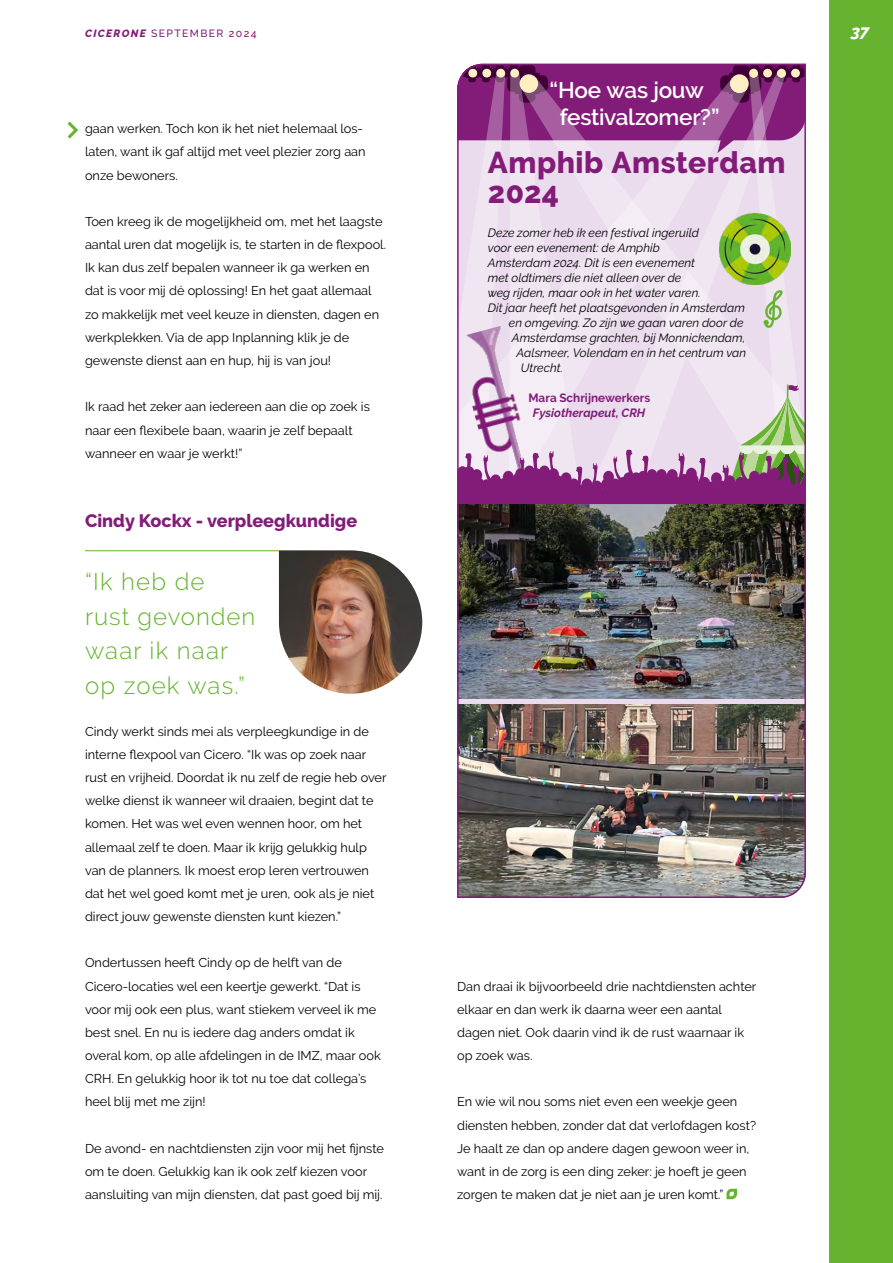
<style>
.page{position:relative;width:893px;height:1263px;background:#fff}
.page>*{position:absolute;margin:0;border:0;box-sizing:border-box;transform-origin:0 0}
.t1{font:800 30px/30px "Raleway";letter-spacing:.015em;color:#831b78}
.t2{font:300 24px/34.5px "Raleway";letter-spacing:.05em;color:#65b32e}
.t3{font:600 22.5px/27px "Raleway";letter-spacing:-.015em;color:#fff}
.t4{font:800 18px "Raleway";color:#831b78}
.t5{font:italic 800 16.5px "Raleway";color:#fff}
.t6{font:12.75px/23.1px "Raleway";color:#000}
.t7{font:italic 12px "Raleway";letter-spacing:.005em;color:#000}
.t8{font:700 12px "Raleway";color:#831b78}
.t9{font:italic 700 12px "Raleway";letter-spacing:.005em;color:#831b78}
.t10{font:500 10.5px "Raleway";letter-spacing:.13em;color:#831b78}
.s1{font-weight:800;font-style:italic}
</style>
<div class="page">
<div style="left:829px;top:0;width:64px;height:1263px;background:#65b32e"></div>
<svg style="left:67px;top:121px;width:11px;height:18px"></svg>
<img style="left:457px;top:715px;width:349px;height:183px">
<img style="left:457px;top:63px;width:349px;height:652px">
<svg style="left:726px;top:1188px;width:11px;height:12px"></svg>
<hr style="left:85px;top:550px;width:194px;height:1px;background:#65b32e">
<img style="left:279px;top:550px;width:143px;height:144px">
<p class="t10" style="left:85px;top:27px;width:173px"><span class="s1">CICERONE</span> SEPTEMBER 2024</p>
<p class="t5" style="left:851px;top:21px;width:20px">37</p>
<p class="t6" style="left:85px;top:117px;width:282px">gaan werken. Toch kon ik het niet helemaal los&shy;laten, want ik gaf altijd met veel plezier zorg aan onze bewoners.</p>
<p class="t6" style="left:85px;top:210px;width:303px">Toen kreeg ik de mogelijkheid om, met het laagste aantal uren dat mogelijk is, te starten in de flexpool.<br>Ik kan dus zelf bepalen wanneer ik ga werken en dat is voor mij dé oplossing! En het gaat allemaal zo makkelijk met veel keuze in diensten, dagen en werkplekken. Via de app Inplanning klik je de gewenste dienst aan en hup, hij is van jou!</p>
<p class="t6" style="left:85px;top:395px;width:286px">Ik raad het zeker aan iedereen aan die op zoek is naar een flexibele baan, waarin je zelf bepaalt wanneer en waar je werkt!”</p>
<h3 class="t4" style="left:85px;top:511px;width:274px">Cindy Kockx - verpleegkundige</h3>
<h2 class="t2" style="left:85px;top:564px;width:172px">“Ik heb de<br>rust gevonden waar ik naar op zoek was.”</h2>
<p class="t6" style="left:85px;top:720px;width:303px">Cindy werkt sinds mei als verpleegkundige in de interne flexpool van Cicero. “Ik was op zoek naar rust en vrijheid. Doordat ik nu zelf de regie heb over welke dienst ik wanneer wil draaien, begint dat te komen. Het was wel even wennen hoor, om het allemaal zelf te doen. Maar ik krijg gelukkig hulp van de planners. Ik moest erop leren vertrouwen dat het wel goed komt met je uren, ook als je niet direct jouw gewenste diensten kunt kiezen.”</p>
<p class="t6" style="left:85px;top:951px;width:297px">Ondertussen heeft Cindy op de helft van de Cicero-locaties wel een keertje gewerkt. “Dat is voor mij ook een plus, want stiekem verveel ik me best snel. En nu is iedere dag anders omdat ik overal kom, op alle afdelingen in de IMZ, maar ook CRH. En gelukkig hoor ik tot nu toe dat collega’s heel blij met me zijn!</p>
<p class="t6" style="left:85px;top:1137px;width:300px">De avond- en nachtdiensten zijn voor mij het fijnste om te doen. Gelukkig kan ik ook zelf kiezen voor aansluiting van mijn diensten, dat past goed bij mij.</p>
<h3 class="t3" style="left:560px;top:76px;width:161px;text-indent:-10px">“Hoe was jouw festivalzomer?”</h3>
<h1 class="t1" style="left:488px;top:148px;width:299px">Amphib Amsterdam<br>2024</h1>
<p class="t7" style="left:488px;top:225px;width:212px">Deze zomer heb ik een festival ingeruild</p>
<p class="t7" style="left:488px;top:240px;width:174px">voor een evenement: de Amphib</p>
<p class="t7" style="left:488px;top:255px;width:209px">Amsterdam 2024. Dit is een evenement</p>
<p class="t7" style="left:488px;top:270px;width:195px">met oldtimers die niet alleen over de</p>
<p class="t7" style="left:488px;top:285px;width:214px">weg rijden, maar ook in het water varen.</p>
<p class="t7" style="left:488px;top:300px;width:259px">Dit jaar heeft het plaatsgevonden in Amsterdam</p>
<p class="t7" style="left:509px;top:315px;width:236px">en omgeving. Zo zijn we gaan varen door de</p>
<p class="t7" style="left:512px;top:330px;width:235px">Amsterdamse grachten, bij Monnickendam,</p>
<p class="t7" style="left:516px;top:345px;width:231px">Aalsmeer, Volendam en in het centrum van</p>
<p class="t7" style="left:521px;top:360px;width:44px">Utrecht.</p>
<p class="t8" style="left:528px;top:391px;width:123px">Mara Schrijnewerkers</p>
<p class="t9" style="left:533px;top:405px;width:114px">Fysiotherapeut, CRH</p>
<p class="t6" style="left:457px;top:974px;width:301px">Dan draai ik bijvoorbeeld drie nachtdiensten achter elkaar en dan werk ik daarna weer een aantal dagen niet. Ook daarin vind ik de rust waarnaar ik op zoek was.</p>
<p class="t6" style="left:457px;top:1090px;width:300px">En wie wil nou soms niet even een weekje geen diensten hebben, zonder dat dat verlofdagen kost?<br>Je haalt ze dan op andere dagen gewoon weer in, want in de zorg is een ding zeker: je hoeft je geen zorgen te maken dat je niet aan je uren komt.”</p>
</div>
